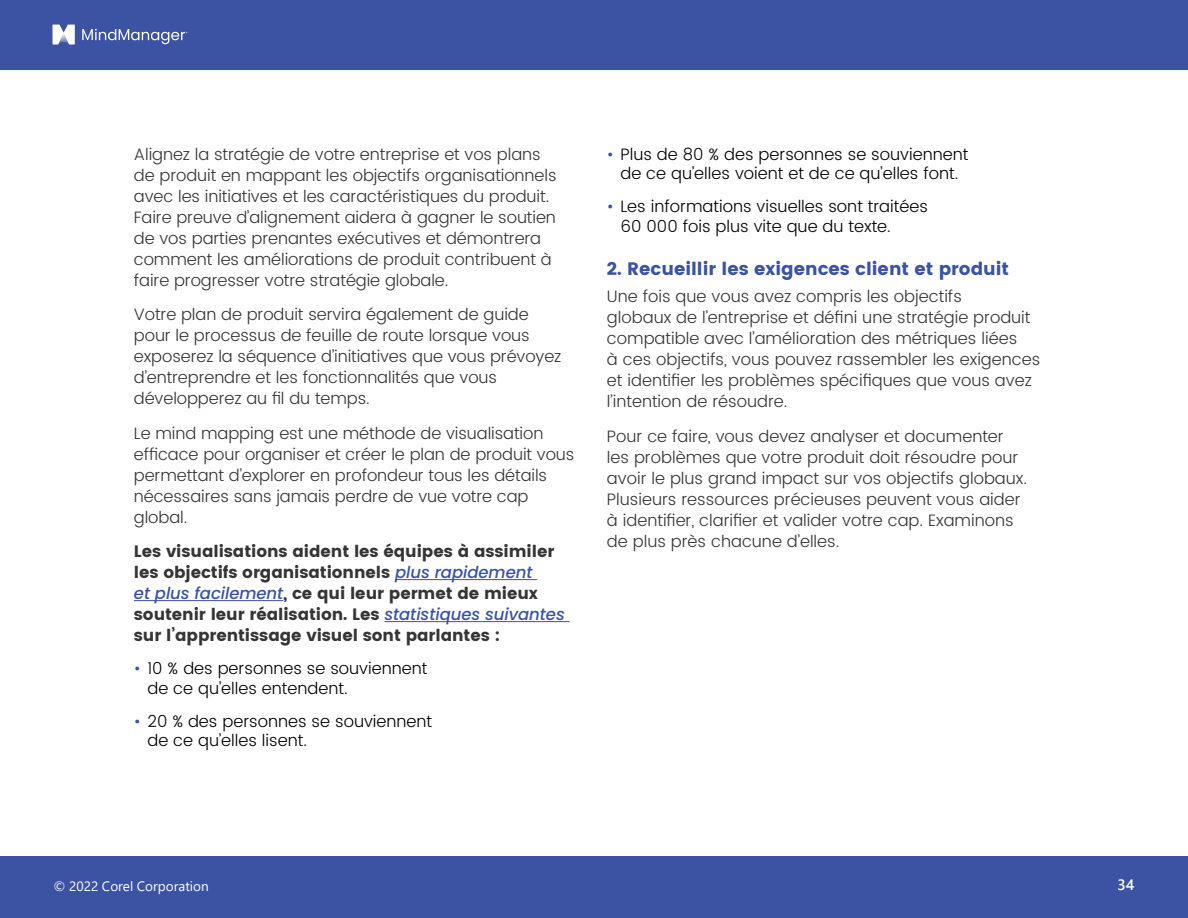
<style>
.page{position:relative;width:1188px;height:918px;background:#fff}
.page>*{position:absolute;margin:0;border:0;box-sizing:border-box;transform-origin:0 0}
.t1{font:700 18px "Poppins";color:#3c52a3}
.body{font:300 16.5px/21px "Poppins";letter-spacing:-.005em;color:#353535}
.t2{font:300 16.5px/19.5px "Poppins";color:#000}
.body-2{font:700 16.5px/21px "Poppins";letter-spacing:-.005em;color:#353535}
.t3{font:600 15px "Segoe UI";color:#fff}
.t4{font:13.5px "Segoe UI";color:#fff}
.s1{font-weight:500;font-style:italic;color:#3c52a3}
.s2{color:#3c52a3}
</style>
<div class="page">
<div style="left:0;top:856px;width:1188px;height:62px;background:#3c52a3"></div>
<div style="left:0;top:0;width:1188px;height:70px;background:#3c52a3"></div>
<svg style="left:52px;top:25px;width:23px;height:20px"></svg>
<svg style="left:82px;top:29px;width:106px;height:15px"></svg>
<hr style="left:395px;top:579px;width:142px;height:1px;background:#3c52a3">
<hr style="left:134px;top:600px;width:149px;height:1px;background:#3c52a3">
<hr style="left:384px;top:621px;width:186px;height:1px;background:#3c52a3">
<p class="body" style="left:134px;top:144px;width:424px">Alignez la stratégie de votre entreprise et vos plans de produit en mappant les objectifs organisationnels avec les initiatives et les caractéristiques du produit.<br>Faire preuve d’alignement aidera à gagner le soutien de vos parties prenantes exécutives et démontrera comment les améliorations de produit contribuent à faire progresser votre stratégie globale.</p>
<p class="body" style="left:134px;top:305px;width:429px">Votre plan de produit servira également de guide pour le processus de feuille de route lorsque vous exposerez la séquence d’initiatives que vous prévoyez d’entreprendre et les fonctionnalités que vous développerez au fil du temps.</p>
<p class="body" style="left:134px;top:423px;width:442px">Le mind mapping est une méthode de visualisation efficace pour organiser et créer le plan de produit vous permettant d’explorer en profondeur tous les détails nécessaires sans jamais perdre de vue votre cap global.</p>
<p class="body-2" style="left:134px;top:541px;width:432px">Les visualisations aident les équipes à assimiler les objectifs organisationnels <span class="s1">plus rapidement<br>et plus facilement</span>, ce qui leur permet de mieux soutenir leur réalisation. Les <span class="s1">statistiques suivantes </span>sur l’apprentissage visuel sont parlantes :</p>
<p class="t2" style="left:147px;top:659px;width:282px;text-indent:-14px"><span class="s2">•</span> 10 % des personnes se souviennent de ce qu’elles entendent.</p>
<p class="t2" style="left:147px;top:712px;width:286px;text-indent:-14px"><span class="s2">•</span> 20 % des personnes se souviennent de ce qu’elles lisent.</p>
<p class="t2" style="left:607px;top:145px;width:363px;text-align:center"><span class="s2">•</span> Plus de 80 % des personnes se souviennent de ce qu’elles voient et de ce qu’elles font.</p>
<p class="t2" style="left:620px;top:197px;width:309px;text-indent:-14px"><span class="s2">•</span> Les informations visuelles sont traitées<br>60 000 fois plus vite que du texte.</p>
<h3 class="t1" style="left:607px;top:258px;width:404px">2. Recueillir les exigences client et produit</h3>
<p class="body" style="left:607px;top:287px;width:435px">Une fois que vous avez compris les objectifs<br>globaux de l’entreprise et défini une stratégie produit compatible avec l’amélioration des métriques liées<br>à ces objectifs, vous pouvez rassembler les exigences et identifier les problèmes spécifiques que vous avez l’intention de résoudre.</p>
<p class="body" style="left:607px;top:426px;width:422px">Pour ce faire, vous devez analyser et documenter les problèmes que votre produit doit résoudre pour avoir le plus grand impact sur vos objectifs globaux.<br>Plusieurs ressources précieuses peuvent vous aider à identifier, clarifier et valider votre cap. Examinons de plus près chacune d’elles.</p>
<p class="t4" style="left:53px;top:874px;width:157px">© 2022 Corel Corporation</p>
<p class="t3" style="left:1117px;top:870px;width:18px">34</p>
</div>
